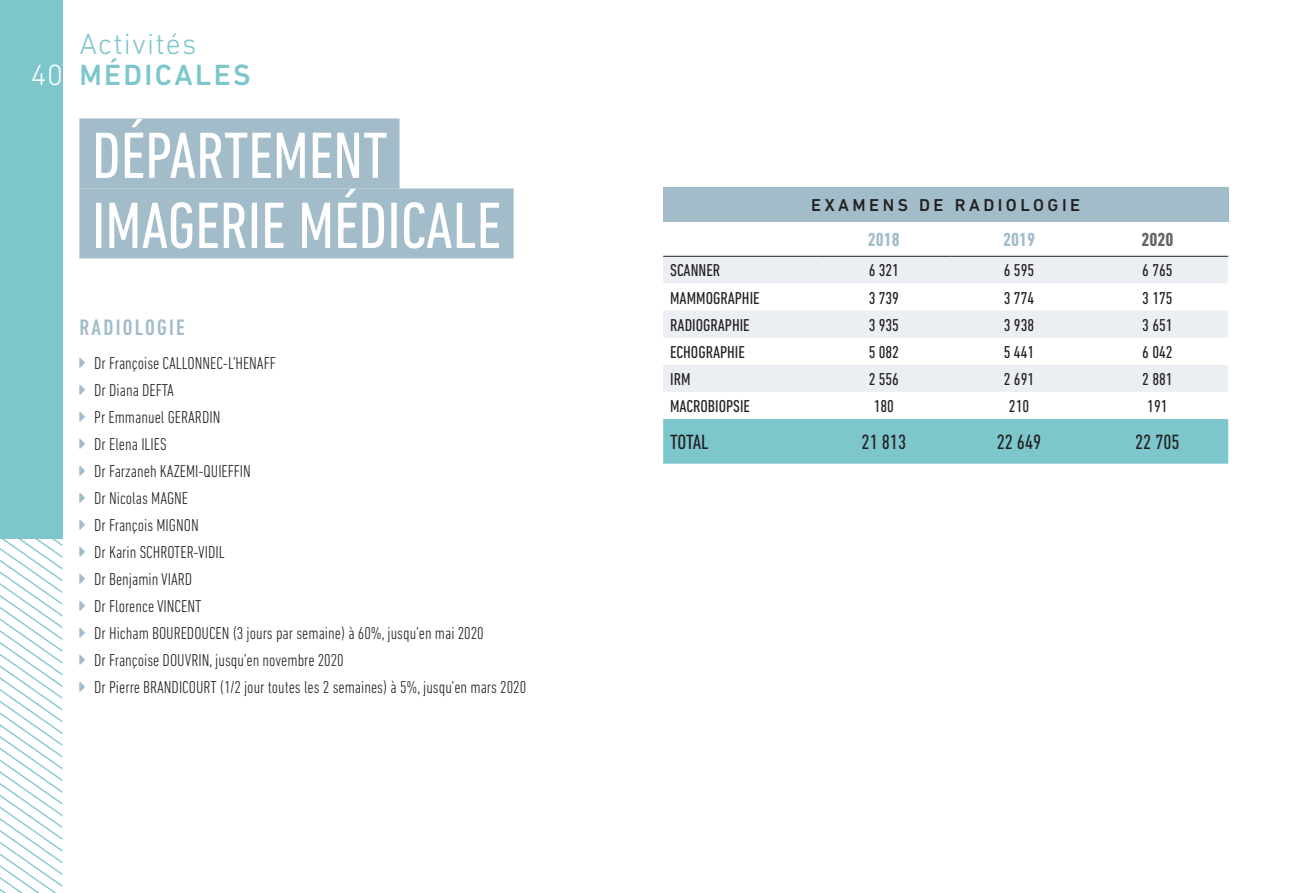
<style>
.page{position:relative;width:1290px;height:893px;background:#fff}
.page>*{position:absolute;margin:0;border:0;box-sizing:border-box;transform-origin:0 0}
.Gros_Titre_OK{font:condensed 66.5px/70px "DIN Next LT Pro";color:#fff}
.t1{font:300 29.75px "DIN Next LT Pro";letter-spacing:.04em;color:#7cc6cc}
.t2{font:500 29.75px "DIN Next LT Pro";letter-spacing:.08em;color:#7cc6cc}
.t3{font:300 29.75px "DIN Next LT Pro";color:#fff}
.ss_titre_OK{font:500 condensed 22.75px "DIN Next LT Pro";letter-spacing:.1em;color:#a3bcca}
.text_tablo_10_OK_CAP{font:condensed 21px "DIN Next LT Pro";color:#231f20}
._03-TEXTE_COURANT_TA{font:700 condensed 19.25px "DIN Next LT Pro";color:#a3bcca}
._03-TEXTE_COURANT_TA-2{font:700 condensed 19.25px "DIN Next LT Pro";color:#636366}
.t4{font:300 condensed 17.5px "DIN Next LT Pro";color:#231f20}
.text_tablo_10_OK_CAP-2{font:condensed 17.5px "DIN Next LT Pro";color:#231f20}
.tétiere_tablo_OK{font:500 17.5px "DIN Next LT Pro";letter-spacing:.2em;color:#231f20}
</style>
<div class="page">
<svg style="left:0;top:539px;width:63px;height:354px"></svg>
<div style="left:0;top:0;width:63px;height:539px;background:#7cc6cc"></div>
<div style="left:79px;top:118px;width:320px;height:70px;background:#a3bcca"></div>
<div style="left:79px;top:188px;width:435px;height:70px;background:#a3bcca"></div>
<div style="left:663px;top:187px;width:565px;height:35px;background:#a3bcca"></div>
<svg style="left:663px;top:257px;width:565px;height:135px;fill:#ebeff3"></svg>
<div style="left:663px;top:419px;width:565px;height:45px;background:#7cc6cc"></div>
<hr style="left:663px;top:256px;width:153px;height:1px;background:#231f20">
<hr style="left:816px;top:256px;width:135px;height:1px;background:#231f20">
<hr style="left:951px;top:256px;width:135px;height:1px;background:#231f20">
<hr style="left:1086px;top:256px;width:142px;height:1px;background:#231f20">
<h2 class="t3" style="left:31px;top:58px;width:34px">40</h2>
<h2 class="t1" style="left:79px;top:26px;width:118px">Activités</h2>
<h2 class="t2" style="left:79px;top:58px;width:173px">MÉDICALES</h2>
<p class="Gros_Titre_OK" style="left:92px;top:120px;width:410px">DÉPARTEMENT<br>IMAGERIE MÉDICALE</p>
<p class="ss_titre_OK" style="left:79px;top:314px;width:107px">RADIOLOGIE</p>
<p class="t4" style="left:94px;top:354px;width:183px">Dr Françoise CALLONNEC-L’HENAFF</p>
<p class="t4" style="left:94px;top:381px;width:81px">Dr Diana DEFTA</p>
<p class="t4" style="left:94px;top:408px;width:128px">Pr Emmanuel GERARDIN</p>
<p class="t4" style="left:94px;top:435px;width:74px">Dr Elena ILIES</p>
<p class="t4" style="left:94px;top:461px;width:158px">Dr Farzaneh KAZEMI-QUIEFFIN</p>
<p class="t4" style="left:94px;top:488px;width:95px">Dr Nicolas MAGNE</p>
<p class="t4" style="left:94px;top:515px;width:106px">Dr François MIGNON</p>
<p class="t4" style="left:94px;top:542px;width:132px">Dr Karin SCHROTER-VIDIL</p>
<p class="t4" style="left:94px;top:569px;width:100px">Dr Benjamin VIARD</p>
<p class="t4" style="left:94px;top:596px;width:109px">Dr Florence VINCENT</p>
<p class="t4" style="left:94px;top:623px;width:391px">Dr Hicham BOUREDOUCEN (3 jours par semaine) à 60%, jusqu’en mai 2020</p>
<p class="t4" style="left:94px;top:650px;width:251px">Dr Françoise DOUVRIN, jusqu’en novembre 2020</p>
<p class="t4" style="left:94px;top:677px;width:433px">Dr Pierre BRANDICOURT (1/2 jour toutes les 2 semaines) à 5%, jusqu’en mars 2020</p>
<p class="tétiere_tablo_OK" style="left:811px;top:195px;width:270px">EXAMENS DE RADIOLOGIE</p>
<p class="_03-TEXTE_COURANT_TA" style="left:868px;top:229px;width:34px">2018</p>
<p class="_03-TEXTE_COURANT_TA" style="left:1003px;top:229px;width:34px">2019</p>
<p class="_03-TEXTE_COURANT_TA-2" style="left:1141px;top:229px;width:34px">2020</p>
<p class="text_tablo_10_OK_CAP-2" style="left:670px;top:261px;width:52px">SCANNER</p>
<p class="text_tablo_10_OK_CAP-2" style="left:869px;top:261px;width:32px">6 321</p>
<p class="text_tablo_10_OK_CAP-2" style="left:1004px;top:261px;width:32px">6 595</p>
<p class="text_tablo_10_OK_CAP-2" style="left:1142px;top:261px;width:32px">6 765</p>
<p class="text_tablo_10_OK_CAP-2" style="left:670px;top:288px;width:91px">MAMMOGRAPHIE</p>
<p class="text_tablo_10_OK_CAP-2" style="left:869px;top:288px;width:32px">3 739</p>
<p class="text_tablo_10_OK_CAP-2" style="left:1004px;top:288px;width:32px">3 774</p>
<p class="text_tablo_10_OK_CAP-2" style="left:1142px;top:288px;width:32px">3 175</p>
<p class="text_tablo_10_OK_CAP-2" style="left:670px;top:315px;width:81px">RADIOGRAPHIE</p>
<p class="text_tablo_10_OK_CAP-2" style="left:869px;top:315px;width:32px">3 935</p>
<p class="text_tablo_10_OK_CAP-2" style="left:1004px;top:315px;width:32px">3 938</p>
<p class="text_tablo_10_OK_CAP-2" style="left:1142px;top:315px;width:32px">3 651</p>
<p class="text_tablo_10_OK_CAP-2" style="left:670px;top:342px;width:76px">ECHOGRAPHIE</p>
<p class="text_tablo_10_OK_CAP-2" style="left:869px;top:342px;width:32px">5 082</p>
<p class="text_tablo_10_OK_CAP-2" style="left:1004px;top:342px;width:32px">5 441</p>
<p class="text_tablo_10_OK_CAP-2" style="left:1142px;top:342px;width:32px">6 042</p>
<p class="text_tablo_10_OK_CAP-2" style="left:670px;top:369px;width:22px">IRM</p>
<p class="text_tablo_10_OK_CAP-2" style="left:869px;top:369px;width:32px">2 556</p>
<p class="text_tablo_10_OK_CAP-2" style="left:1004px;top:369px;width:32px">2 691</p>
<p class="text_tablo_10_OK_CAP-2" style="left:1142px;top:369px;width:32px">2 881</p>
<p class="text_tablo_10_OK_CAP-2" style="left:670px;top:396px;width:81px">MACROBIOPSIE</p>
<p class="text_tablo_10_OK_CAP-2" style="left:874px;top:396px;width:22px">180</p>
<p class="text_tablo_10_OK_CAP-2" style="left:1009px;top:396px;width:22px">210</p>
<p class="text_tablo_10_OK_CAP-2" style="left:1147px;top:396px;width:22px">191</p>
<p class="text_tablo_10_OK_CAP" style="left:670px;top:430px;width:40px">TOTAL</p>
<p class="text_tablo_10_OK_CAP" style="left:861px;top:430px;width:46px">21 813</p>
<p class="text_tablo_10_OK_CAP" style="left:997px;top:430px;width:46px">22 649</p>
<p class="text_tablo_10_OK_CAP" style="left:1135px;top:430px;width:46px">22 705</p>
</div>
